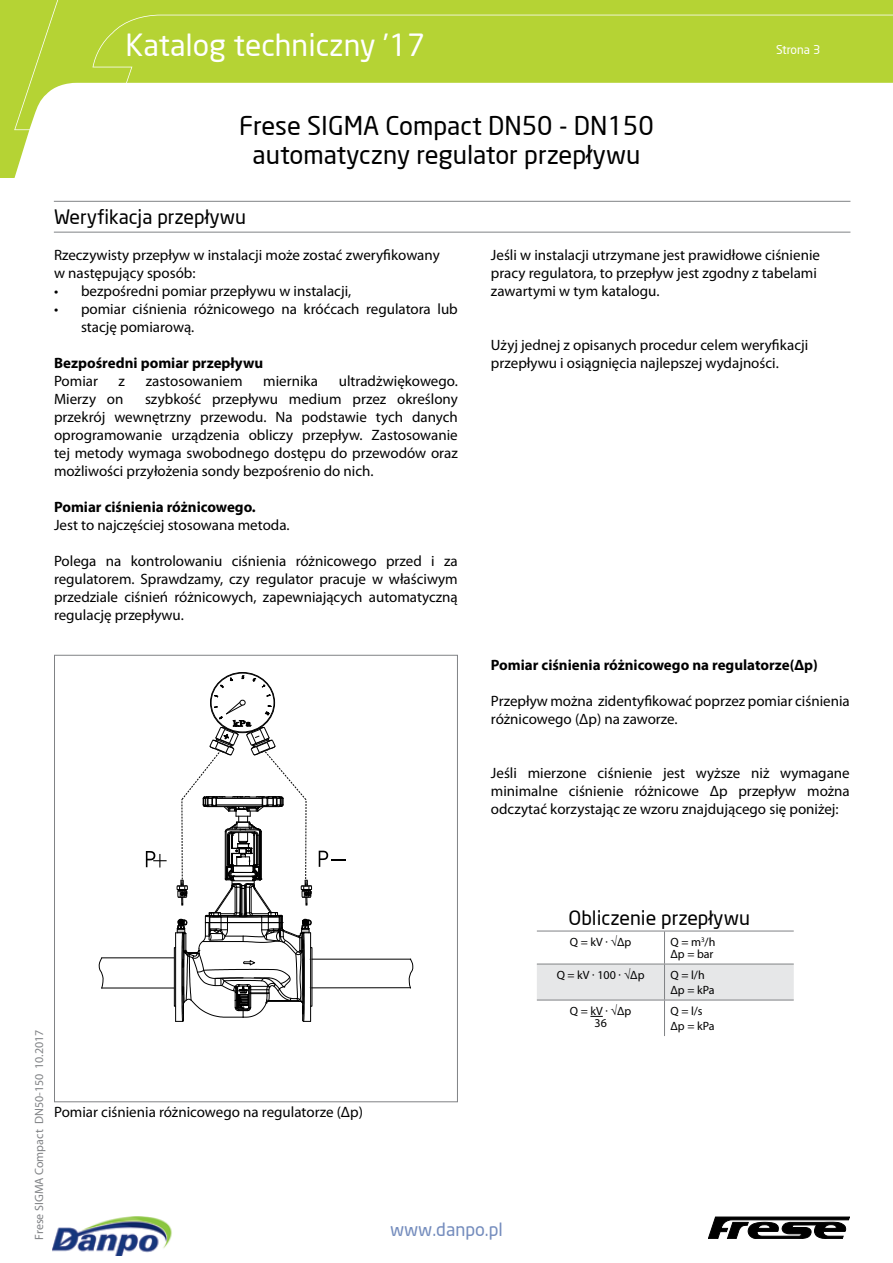
<style>
.page{position:relative;width:893px;height:1263px;background:#fff}
.page>*{position:absolute;margin:0;border:0;box-sizing:border-box;transform-origin:0 0}
.t1{font:30px "Neo Sans";color:#fff}
.t2{font:25.5px/28.5px "Neo Sans";color:#000;text-align:center}
.t3{font:19.5px "Neo Sans";color:#000}
.t4{font:18px "Neo Sans";color:#748cbd}
.t5{font:15px/18px "Myriad Pro";color:#000}
.t6{font:700 15px "Myriad Pro";color:#000}
.t7{font:12px/12px "Myriad Pro";color:#000}
.t8{font:12px "Myriad Pro";color:#808285}
.t9{font:12px "Neo Sans";color:#fff}
.s1{font-family:"Neo Sans"}
</style>
<div class="page">
<svg style="left:0;top:0;width:30px;height:177px;background:#bdd84b"></svg>
<svg style="left:14px;top:0;width:879px;height:130px;fill:#b5d334"></svg>
<svg style="left:708px;top:1217px;width:142px;height:22px"></svg>
<img style="left:52px;top:1217px;width:120px;height:38px">
<hr style="left:54px;top:232px;width:796px;height:1px;background:#808285">
<hr style="left:54px;top:201px;width:796px;height:1px;background:#808285">
<svg style="left:220px;top:684px;width:4px;height:4px"></svg>
<svg style="left:252px;top:678px;width:14px;height:10px"></svg>
<svg style="left:241px;top:675px;width:4px;height:4px"></svg>
<svg style="left:98px;top:957px;width:6px;height:32px"></svg>
<hr style="left:102px;top:957px;width:72px;height:1px;background:#000">
<hr style="left:102px;top:988px;width:72px;height:1px;background:#000">
<hr style="left:312px;top:987px;width:98px;height:1px;background:#000">
<hr style="left:312px;top:959px;width:99px;height:1px;background:#000">
<svg style="left:408px;top:958px;width:5px;height:31px"></svg>
<hr style="left:175px;top:933px;width:1px;height:88px;background:#000">
<div style="left:174px;top:947px;width:2px;height:60px;border:1px solid #000"></div>
<svg style="left:146px;top:851px;width:21px;height:16px"></svg>
<svg style="left:319px;top:851px;width:26px;height:16px"></svg>
<svg style="left:176px;top:694px;width:136px;height:328px"></svg>
<div style="left:537px;top:965px;width:257px;height:35px;background:#e6e7e8"></div>
<hr style="left:537px;top:931px;width:127px;height:1px;background:#808285">
<hr style="left:664px;top:931px;width:130px;height:1px;background:#808285">
<hr style="left:664px;top:931px;width:1px;height:33px;background:#808285">
<hr style="left:537px;top:964px;width:127px;height:1px;background:#808285">
<hr style="left:664px;top:964px;width:130px;height:1px;background:#808285">
<hr style="left:664px;top:964px;width:1px;height:36px;background:#808285">
<hr style="left:537px;top:1000px;width:127px;height:1px;background:#808285">
<hr style="left:664px;top:1000px;width:130px;height:1px;background:#808285">
<hr style="left:664px;top:1000px;width:1px;height:36px;background:#808285">
<svg style="left:590px;top:1016px;width:13px;height:1px"></svg>
<h1 class="t1" style="left:125px;top:26px;width:301px">Katalog techniczny ’17</h1>
<h2 class="t2" style="left:239px;top:111px;width:416px">Frese SIGMA Compact DN50 - DN150 automatyczny regulator przepływu</h2>
<p class="t9" style="left:776px;top:42px;width:46px">Strona 3</p>
<h3 class="t3" style="left:54px;top:204px;width:194px">Weryfikacja przepływu</h3>
<p class="t5" style="left:54px;top:245px;width:387px">Rzeczywisty przepływ w instalacji może zostać zweryfkowany w następujący sposób:</p>
<p class="t5" style="left:54px;top:281px;width:299px">• bezpośredni pomiar przepływu w instalacji,</p>
<p class="t5" style="left:81px;top:299px;width:378px;text-indent:-27px">• pomiar ciśnienia różnicowego na króćcach regulatora lub stację pomiarową.</p>
<p class="t6" style="left:54px;top:353px;width:211px">Bezpośredni pomiar przepływu</p>
<p class="t5" style="left:54px;top:371px;width:45px">Pomiar</p>
<p class="t5" style="left:119px;top:371px;width:8px">z</p>
<p class="t5" style="left:146px;top:371px;width:98px">zastosowaniem</p>
<p class="t5" style="left:263px;top:371px;width:56px">miernika</p>
<p class="t5" style="left:339px;top:371px;width:121px">ultradżwiękowego.</p>
<p class="t5" style="left:54px;top:389px;width:71px">Mierzy on</p>
<p class="t5" style="left:54px;top:389px;width:405px;text-align:justify;text-indent:91px">szybkość przepływu medium przez określony przekrój wewnętrzny przewodu. Na podstawie tych danych oprogramowanie urządzenia obliczy przepływ. Zastosowanie tej metody wymaga swobodnego dostępu do przewodów oraz możliwości przyłożenia sondy bezpośrenio do nich.</p>
<p class="t6" style="left:54px;top:497px;width:203px">Pomiar ciśnienia różnicowego.</p>
<p class="t5" style="left:54px;top:515px;width:237px">Jest to najczęściej stosowana metoda.</p>
<p class="t5" style="left:54px;top:551px;width:405px;text-align:justify">Polega na kontrolowaniu ciśnienia różnicowego przed i za regulatorem. Sprawdzamy, czy regulator pracuje w właściwym przedziale ciśnień różnicowych, zapewniających automatyczną regulację przepływu.</p>
<p class="t5" style="left:491px;top:245px;width:331px">Jeśli w instalacji utrzymane jest prawidłowe ciśnienie pracy regulatora, to przepływ jest zgodny z tabelami zawartymi w tym katalogu.</p>
<p class="t5" style="left:491px;top:335px;width:319px">Użyj jednej z opisanych procedur celem weryfkacji przepływu i osiągnięcia najlepszej wydajności.</p>
<p class="t6" style="left:491px;top:655px;width:328px">Pomiar ciśnienia różnicowego na regulatorze(Δp)</p>
<p class="t5" style="left:491px;top:692px;width:360px">Przepływ można zidentyfkować poprzez pomiar ciśnienia różnicowego (Δp) na zaworze.</p>
<p class="t5" style="left:491px;top:764px;width:360px;text-align:justify">Jeśli mierzone ciśnienie jest wyższe niż wymagane minimalne ciśnienie różnicowe Δp przepływ można odczytać korzystając ze wzoru znajdującego się poniżej:</p>
<p class="t8" style="left:32px;top:1239px;width:212px;rotate:-90deg">Frese SIGMA Compact DN50-150 10.2017</p>
<p class="t5" style="left:54px;top:1102px;width:310px">Pomiar ciśnienia różnicowego na regulatorze (Δp)</p>
<p class="t4" style="left:390px;top:1219px;width:114px">www.danpo.pl</p>
<h3 class="t3" style="left:568px;top:906px;width:183px">Obliczenie przepływu</h3>
<p class="t7" style="left:570px;top:936px;width:63px">Q = kV · <span class="s1">√</span>Δp</p>
<p class="t7" style="left:670px;top:936px;width:46px">Q = m<sup>3</sup>/h<br>Δp = bar</p>
<p class="t7" style="left:557px;top:969px;width:89px">Q = kV · 100 · <span class="s1">√</span>Δp</p>
<p class="t7" style="left:670px;top:967px;width:45px;line-height:15px">Q = l/h<br>Δp = kPa</p>
<p class="t7" style="left:570px;top:1005px;width:63px;text-align:center">Q = kV · <span class="s1">√</span>Δp<br>36</p>
<p class="t7" style="left:670px;top:1003px;width:45px;line-height:15px">Q = l/s<br>Δp = kPa</p>
</div>
